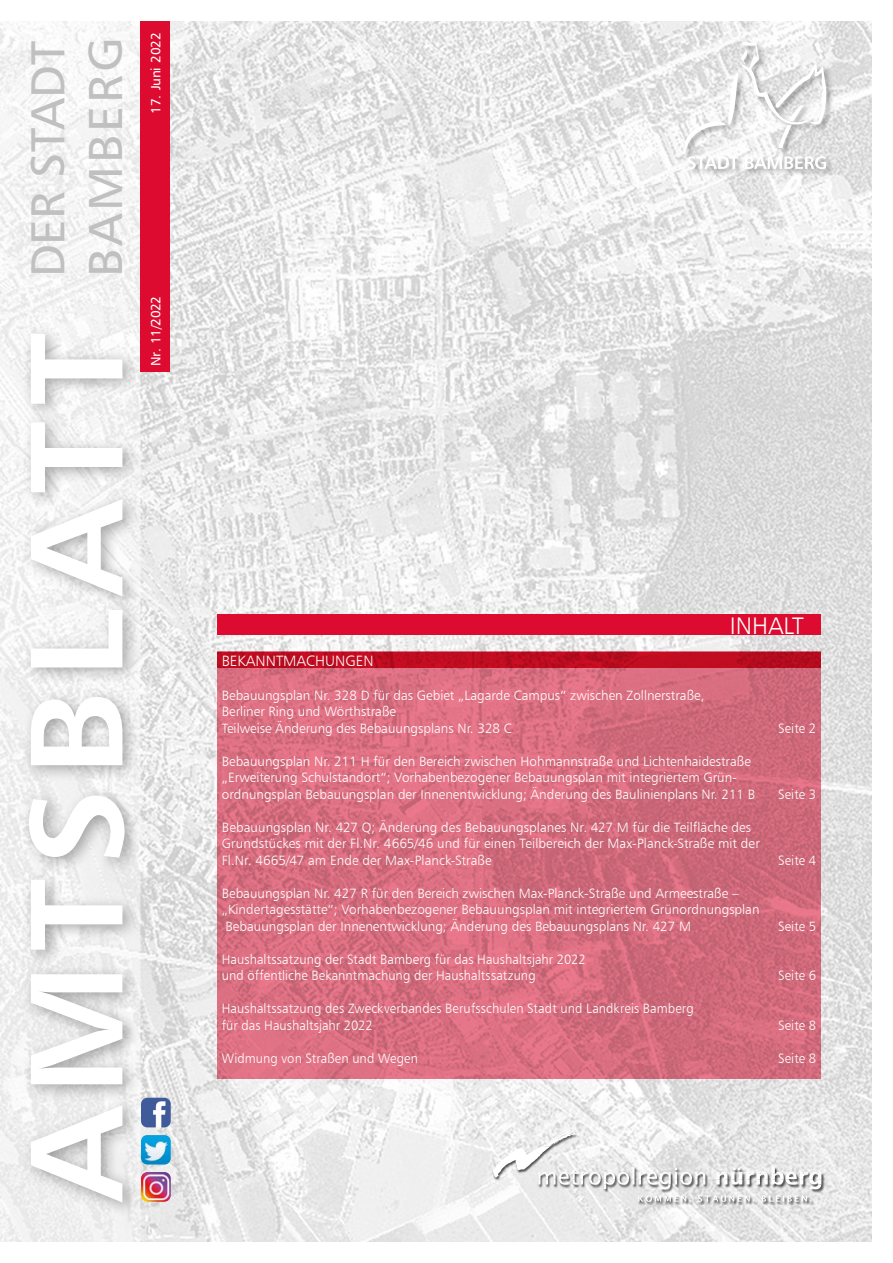
<style>
.page{position:relative;width:893px;height:1263px;background:#fff}
.page>*{position:absolute;margin:0;border:0;box-sizing:border-box;transform-origin:0 0}
.t1{font:132px "Humanist 777 BT Bold B";letter-spacing:.09em;color:#fff;scale:1.05 1}
.t2{font:48px/57.6px "Humnst 777 BT";letter-spacing:.025em;color:#c1c0c0}
.t3{font:24px "Humanist 777 BT Light B";color:#fff}
._11_Amt_Copy{font:15px "Humanist 777 BT Light B";color:#fff}
._10_Headline_Amt{font:13.5px/16.5px "Humanist 777 BT Light B";color:#fff}
.t4{font:13.5px "Humnst 777 BT";letter-spacing:-.02em;color:#fff}
</style>
<div class="page">
<img style="left:0;top:21px;width:872px;height:1221px">
<div style="left:140px;top:21px;width:30px;height:351px;background:#dd0b2f"></div>
<div style="left:682px;top:40px;width:151px;height:137px;background:#000;opacity:.33"></div>
<svg style="left:683px;top:41px;width:143px;height:128px"></svg>
<div style="left:19px;top:323px;width:124px;height:895px;background:#000;opacity:.33"></div>
<div style="left:492px;top:1132px;width:332px;height:73px;background:#000;opacity:.66"></div>
<svg style="left:638px;top:1195px;width:173px;height:7px"></svg>
<svg style="left:493px;top:1132px;width:328px;height:57px"></svg>
<svg style="left:218px;top:651px;width:603px;height:428px;background:#d4697b"></svg>
<div style="left:218px;top:614px;width:603px;height:20px;background:#dd0b2f"></div>
<img style="left:141px;top:1098px;width:30px;height:29px">
<img style="left:141px;top:1135px;width:30px;height:29px">
<img style="left:141px;top:1172px;width:30px;height:30px">
<p class="t2" style="left:18px;top:277px;width:242px;rotate:-90deg">DER STADT<br>BAMBERG</p>
<p class="t1" style="left:-7px;top:1202px;width:829px;rotate:-90deg">AMTSBLATT</p>
<p class="t4" style="left:147px;top:114px;width:83px;rotate:-90deg">17. Juni 2022</p>
<p class="t4" style="left:147px;top:366px;width:72px;rotate:-90deg">Nr. 11/2022</p>
<p class="_11_Amt_Copy" style="left:222px;top:651px;width:153px">BEKANNTMACHUNGEN</p>
<p class="_10_Headline_Amt" style="left:222px;top:687px;width:484px">Bebauungsplan Nr. 328 D für das Gebiet „Lagarde Campus“ zwischen Zollnerstraße,<br>Berliner Ring und Wörthstraße<br>Teilweise Änderung des Bebauungsplans Nr. 328 C</p>
<h3 class="t3" style="left:730px;top:611px;width:75px">INHALT</h3>
<p class="_10_Headline_Amt" style="left:778px;top:720px;width:40px">Seite 2</p>
<p class="_10_Headline_Amt" style="left:222px;top:753px;width:535px">Bebauungsplan Nr. 211 H für den Bereich zwischen Hohmannstraße und Lichtenhaidestraße „Erweiterung Schulstandort“; Vorhabenbezogener Bebauungsplan mit integriertem Grün&shy;ordnungsplan Bebauungsplan der Innenentwicklung; Änderung des Baulinienplans Nr. 211 B</p>
<p class="_10_Headline_Amt" style="left:222px;top:818px;width:539px">Bebauungsplan Nr. 427 Q; Änderung des Bebauungsplanes Nr. 427 M für die Teilfläche des<br>Grundstückes mit der Fl.Nr. 4665/46 und für einen Teilbereich der Max-Planck-Straße mit der<br>Fl.Nr. 4665/47 am Ende der Max-Planck-Straße</p>
<p class="_10_Headline_Amt" style="left:222px;top:884px;width:539px">Bebauungsplan Nr. 427 R für den Bereich zwischen Max-Planck-Straße und Armeestraße – „Kindertagesstätte“; Vorhabenbezogener Bebauungsplan mit integriertem Grünordnungsplan<br>Bebauungsplan der Innenentwicklung; Änderung des Bebauungsplans Nr. 427 M</p>
<p class="_10_Headline_Amt" style="left:222px;top:950px;width:365px">Haushaltssatzung der Stadt Bamberg für das Haushaltsjahr 2022 und öffentliche Bekanntmachung der Haushaltssatzung</p>
<p class="_10_Headline_Amt" style="left:222px;top:1000px;width:473px">Haushaltssatzung des Zweckverbandes Berufsschulen Stadt und Landkreis Bamberg für das Haushaltsjahr 2022</p>
<p class="_10_Headline_Amt" style="left:778px;top:786px;width:40px">Seite 3</p>
<p class="_10_Headline_Amt" style="left:778px;top:851px;width:40px">Seite 4</p>
<p class="_10_Headline_Amt" style="left:778px;top:917px;width:40px">Seite 5</p>
<p class="_10_Headline_Amt" style="left:778px;top:967px;width:40px">Seite 6</p>
<p class="_10_Headline_Amt" style="left:778px;top:1016px;width:40px">Seite 8</p>
<p class="_10_Headline_Amt" style="left:222px;top:1049px;width:198px">Widmung von Straßen und Wegen</p>
<p class="_10_Headline_Amt" style="left:778px;top:1049px;width:40px">Seite 8</p>
</div>
